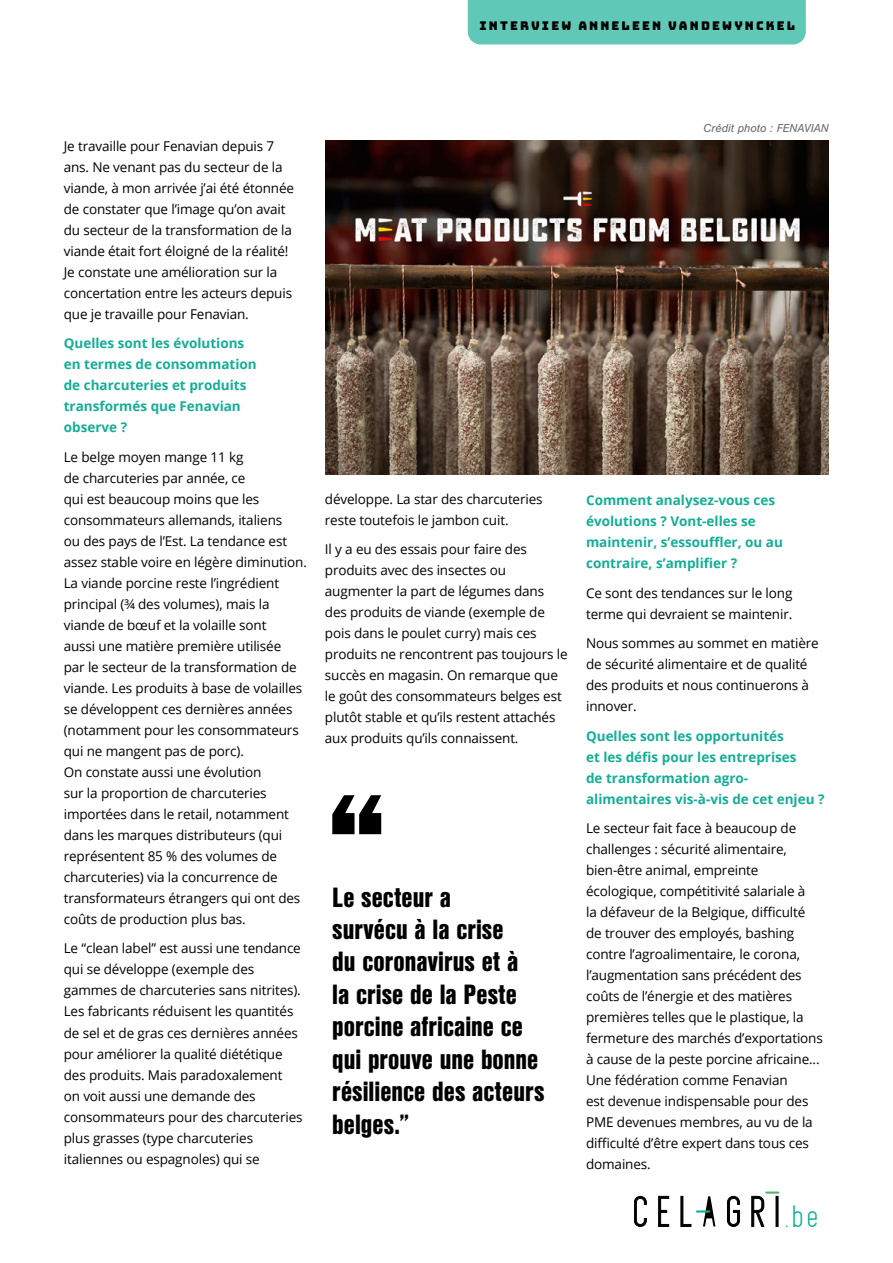
<style>
.page{position:relative;width:893px;height:1263px;background:#fff}
.page>*{position:absolute;margin:0;border:0;box-sizing:border-box;transform-origin:0 0}
.t1{font:29.55px "Megan June";color:#0aaf96}
.t2{font:900 27px/32.5px "Nimbus San Con L";color:#000}
.t3{font:13.5px/21px "Open Sans";letter-spacing:-.01em;color:#000}
.t4{font:700 13.5px/21px "Open Sans";color:#14ae96}
.t5{font:12px "Bungee";letter-spacing:.18em;color:#000}
.t6{font:italic 12px "Nimbus San";color:#706f6f}
</style>
<div class="page">
<img style="left:325px;top:140px;width:504px;height:335px">
<svg style="left:332px;top:795px;width:49px;height:39px"></svg>
<div style="left:468px;top:0;width:338px;height:44px;background:#5fc8b7"></div>
<svg style="left:634px;top:1196px;width:13px;height:31px"></svg>
<svg style="left:658px;top:1196px;width:11px;height:31px"></svg>
<svg style="left:727px;top:1196px;width:13px;height:31px"></svg>
<svg style="left:681px;top:1196px;width:34px;height:31px"></svg>
<svg style="left:751px;top:1191px;width:28px;height:36px"></svg>
<p class="t5" style="left:479px;top:19px;width:317px">INTERVIEW ANNELEEN VANDEWYNCKEL</p>
<p class="t3" style="left:64px;top:135px;width:232px">Je travaille pour Fenavian depuis 7 ans. Ne venant pas du secteur de la viande, à mon arrivée j’ai été étonnée de constater que l’image qu’on avait du secteur de la transformation de la viande était fort éloigné de la réalité!<br>Je constate une amélioration sur la concertation entre les acteurs depuis que je travaille pour Fenavian.</p>
<p class="t4" style="left:64px;top:332px;width:194px">Quelles sont les évolutions en termes de consommation de charcuteries et produits transformés que Fenavian observe ?</p>
<p class="t3" style="left:64px;top:446px;width:245px">Le belge moyen mange 11 kg<br>de charcuteries par année, ce<br>qui est beaucoup moins que les consommateurs allemands, italiens<br>ou des pays de l’Est. La tendance est assez stable voire en légère diminution.<br>La viande porcine reste l’ingrédient principal (¾ des volumes), mais la viande de bœuf et la volaille sont<br>aussi une matière première utilisée<br>par le secteur de la transformation de viande. Les produits à base de volailles se développent ces dernières années (notamment pour les consommateurs qui ne mangent pas de porc).<br>On constate aussi une évolution<br>sur la proportion de charcuteries importées dans le retail, notamment dans les marques distributeurs (qui représentent 85 % des volumes de charcuteries) via la concurrence de transformateurs étrangers qui ont des coûts de production plus bas.</p>
<p class="t3" style="left:64px;top:938px;width:240px">Le “clean label” est aussi une tendance qui se développe (exemple des gammes de charcuteries sans nitrites).<br>Les fabricants réduisent les quantités de sel et de gras ces dernières années pour améliorer la qualité diététique des produits. Mais paradoxalement<br>on voit aussi une demande des consommateurs pour des charcuteries plus grasses (type charcuteries italiennes ou espagnoles) qui se</p>
<p class="t6" style="left:703px;top:122px;width:127px">Crédit photo : FENAVIAN</p>
<p class="t3" style="left:325px;top:488px;width:219px">développe. La star des charcuteries reste toutefois le jambon cuit.</p>
<p class="t3" style="left:325px;top:539px;width:244px">Il y a eu des essais pour faire des produits avec des insectes ou augmenter la part de légumes dans des produits de viande (exemple de pois dans le poulet curry) mais ces produits ne rencontrent pas toujours le succès en magasin. On remarque que le goût des consommateurs belges est plutôt stable et qu’ils restent attachés aux produits qu’ils connaissent.</p>
<h2 class="t2" style="left:332px;top:879px;width:214px">Le secteur a<br>survécu à la crise<br>du coronavirus et à<br>la crise de la Peste porcine africaine ce qui prouve une bonne résilience des acteurs belges.”</h2>
<p class="t4" style="left:586px;top:489px;width:198px">Comment analysez-vous ces évolutions ? Vont-elles se maintenir, s’essouffler, ou au contraire, s’amplifier ?</p>
<p class="t3" style="left:586px;top:582px;width:208px">Ce sont des tendances sur le long terme qui devraient se maintenir.</p>
<p class="t3" style="left:586px;top:632px;width:234px">Nous sommes au sommet en matière de sécurité alimentaire et de qualité des produits et nous continuerons à innover.</p>
<p class="t4" style="left:586px;top:725px;width:240px">Quelles sont les opportunités<br>et les défis pour les entreprises<br>de transformation agro&shy;alimentaires vis-à-vis de cet enjeu ?</p>
<p class="t3" style="left:586px;top:817px;width:238px">Le secteur fait face à beaucoup de challenges : sécurité alimentaire, bien-être animal, empreinte écologique, compétitivité salariale à<br>la défaveur de la Belgique, difficulté de trouver des employés, bashing contre l’agroalimentaire, le corona, l’augmentation sans précédent des coûts de l’énergie et des matières premières telles que le plastique, la fermeture des marchés d’exportations à cause de la peste porcine africaine...<br>Une fédération comme Fenavian<br>est devenue indispensable pour des PME devenues membres, au vu de la difficulté d’être expert dans tous ces domaines.</p>
<h1 class="t1" style="left:786px;top:1200px;width:35px">.be</h1>
</div>
